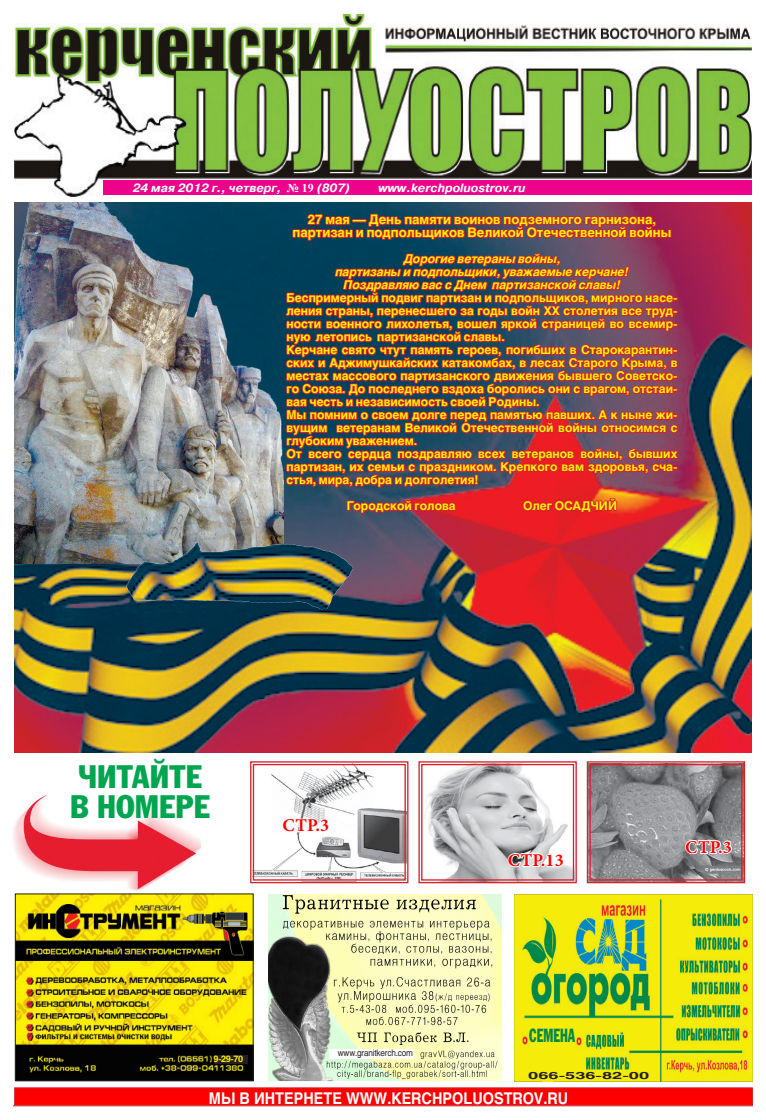
<style>
.page{position:relative;width:766px;height:1120px;background:#fff}
.page>*{position:absolute;margin:0;border:0;box-sizing:border-box;transform-origin:0 0}
.Заголовок_1{font:32px "Fagot Condensed";color:#00a54f}
.Заголовок_1-2{font:18.7px "Fagot Condensed";color:#01894a;scale:.71 1}
.t1{font:700 18px "Minion Pro";letter-spacing:.01em;color:#f00}
.t2{font:700 16px "Helios";color:#fff;scale:.9 1}
.основной_текст{font:700 13px "Helios";color:#fff101}
.основной_текст-2{font:700 12px/13px "Helios";color:#fff101;text-align:justify}
.основной_текст-3{font:italic 700 12px "Helios";color:#fff101}
.t3{font:italic 700 12px "Pragmatica C";color:#fff}
.основной_текст-4{font:700 9.9px "Helios";color:#231f20;scale:1.82 1}
.основной_текст-5{font:9px "Helios";letter-spacing:-.02em;color:#231f20;scale:.9 1}
.основной_текст-6{font:700 9px "Helios";color:#fff101}
.s1{font-family:"Times New Roman";font-style:normal}
</style>
<div class="page">
<img style="left:14px;top:14px;width:737px;height:182px">
<img style="left:514px;top:894px;width:238px;height:187px">
<div style="left:14px;top:1087px;width:738px;height:18px;background:#f00;border:1px solid #d52229"></div>
<svg style="left:250px;top:761px;width:159px;height:123px"></svg>
<img style="left:17px;top:895px;width:234px;height:184px">
<div style="left:15px;top:893px;width:238px;height:188px;border:1px solid #231f20"></div>
<div style="left:213px;top:1055px;width:34px;height:8px;background:#231f20"></div>
<img style="left:13px;top:794px;width:187px;height:97px">
<div style="left:103px;top:181px;width:648px;height:14px;background:#ed028c"></div>
<img style="left:269px;top:895px;width:231px;height:185px">
<div style="left:264px;top:890px;width:241px;height:195px;border:4px solid #fff"></div>
<div style="left:329px;top:1049px;width:85px;height:9px;background:#fff"></div>
<hr style="left:13px;top:1105px;width:739px;height:1px;background:#d52229">
<img style="left:14px;top:203px;width:737px;height:550px">
<img style="left:15px;top:203px;width:268px;height:361px">
<svg style="left:283px;top:212px;width:397px;height:303px;background:#863546"></svg>
<img style="left:100px;top:517px;width:266px;height:103px">
<svg style="left:418px;top:761px;width:159px;height:123px"></svg>
<svg style="left:586px;top:761px;width:159px;height:123px;background:#918689"></svg>
<p class="t3" style="left:133px;top:181px;width:219px">24 мая 2012 г., четверг, <span class="s1">№ 19</span> (807)</p>
<p class="t3" style="left:378px;top:181px;width:149px">www.kerchpoluostrov.ru</p>
<p class="основной_текст" style="left:308px;top:212px;width:349px">27 мая — День памяти воинов подземного гарнизона,</p>
<p class="основной_текст" style="left:292px;top:225px;width:380px">партизан и подпольщиков Великой Отечественной войны</p>
<p class="основной_текст-3" style="left:404px;top:252px;width:158px">Дорогие ветераны войны,</p>
<p class="основной_текст-3" style="left:335px;top:265px;width:295px">партизаны и подпольщики, уважаемые керчане!</p>
<p class="основной_текст-3" style="left:343px;top:278px;width:278px">Поздравляю вас с Днем партизанской славы!</p>
<p class="основной_текст-2" style="left:286px;top:291px;width:392px">Беспримерный подвиг партизан и подпольщиков, мирного насе&shy;ления страны, перенесшего за годы войн ХХ столетия все труд&shy;ности военного лихолетья, вошел яркой страницей во всемир&shy;ную летопись партизанской славы.</p>
<p class="основной_текст-2" style="left:286px;top:343px;width:392px">Керчане свято чтут память героев, погибших в Старокарантин&shy;ских и Аджимушкайских катакомбах, в лесах Старого Крыма, в местах массового партизанского движения бывшего Советско&shy;го Союза. До последнего вздоха боролись они с врагом, отстаи&shy;вая честь и независимость своей Родины.</p>
<p class="основной_текст-2" style="left:286px;top:408px;width:392px">Мы помним о своем долге перед памятью павших. А к ныне жи&shy;вущим ветеранам Великой Отечественной войны относимся с глубоким уважением.</p>
<p class="основной_текст-2" style="left:286px;top:447px;width:392px">От всего сердца поздравляю всех ветеранов войны, бывших партизан, их семьи с праздником. Крепкого вам здоровья, сча&shy;стья, мира, добра и долголетия!</p>
<p class="основной_текст-2" style="left:347px;top:499px;width:110px">Городской голова</p>
<p class="основной_текст-2" style="left:523px;top:499px;width:95px">Олег ОСАДЧИЙ</p>
<p class="Заголовок_1" style="left:78px;top:758px;width:126px">ЧИТАЙТЕ</p>
<p class="Заголовок_1" style="left:70px;top:788px;width:141px">В НОМЕРЕ</p>
<p class="t1" style="left:282px;top:813px;width:48px">СТР.3</p>
<p class="t1" style="left:507px;top:847px;width:57px">СТР.13</p>
<p class="t1" style="left:685px;top:834px;width:48px">СТР.3</p>
<p class="Заголовок_1-2" style="left:529px;top:1025px;width:66px">СЕМЕНА</p>
<p class="основной_текст-4" style="left:528px;top:1069px;width:68px">066-536-82-00</p>
<p class="t2" style="left:209px;top:1088px;width:400px">МЫ В ИНТЕРНЕТЕ WWW.KERCHPOLUOSTROV.RU</p>
<p class="основной_текст-5" style="left:338px;top:1047px;width:85px">www.granitkerch.com</p>
<p class="основной_текст-6" style="left:213px;top:1053px;width:31px">9-29-70</p>
</div>
